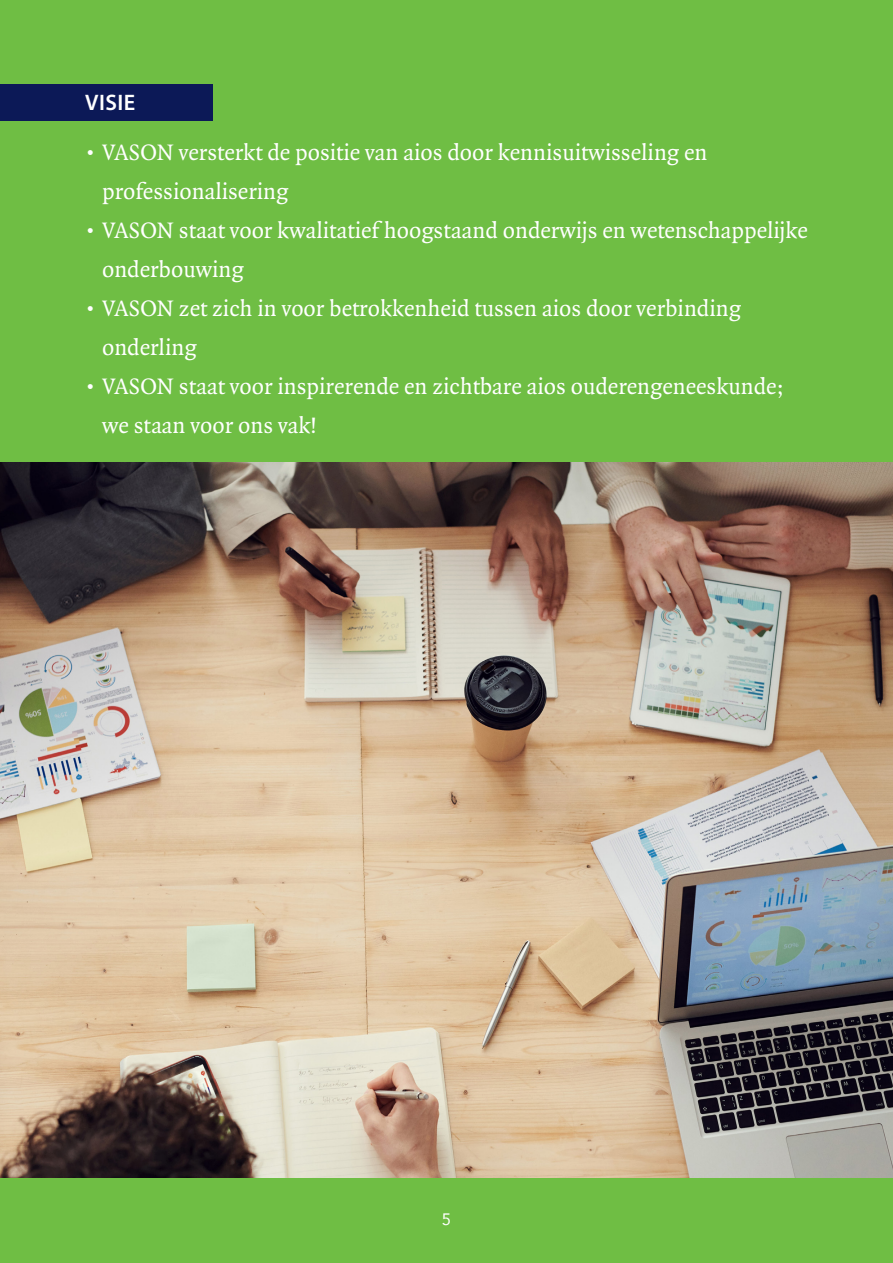
<style>
.page{position:relative;width:893px;height:1263px;background:#6fbe44}
.page>*{position:absolute;margin:0;border:0;box-sizing:border-box;transform-origin:0 0}
.TUSSEN{font:24px/39px "Quadraat";color:#fff}
.TUSSEN-2{font:600 22.5px "Myriad Pro";letter-spacing:.02em;color:#fff}
.hoofdstuk-interstate{font:16.5px "Avenir";color:#fff}
</style>
<div class="page">
<img style="left:0;top:463px;width:893px;height:715px">
<div style="left:0;top:84px;width:213px;height:36px;background:#0c1957"></div>
<p class="TUSSEN-2" style="left:85px;top:88px;width:51px">VISIE</p>
<p class="TUSSEN" style="left:102px;top:133px;width:607px;text-indent:-17px">• VASON versterkt de positie van aios door kennisuitwisseling en professionalisering</p>
<p class="TUSSEN" style="left:102px;top:211px;width:707px;text-indent:-17px">• VASON staat voor kwalitatief hoogstaand onderwijs en wetenschappelijke onderbouwing</p>
<p class="TUSSEN" style="left:102px;top:289px;width:640px;text-indent:-17px">• VASON zet zich in voor betrokkenheid tussen aios door verbinding onderling</p>
<p class="TUSSEN" style="left:102px;top:367px;width:683px;text-indent:-17px">• VASON staat voor inspirerende en zichtbare aios ouderengeneeskunde; we staan voor ons vak!</p>
<p class="hoofdstuk-interstate" style="left:442px;top:1206px;width:11px">5</p>
</div>
